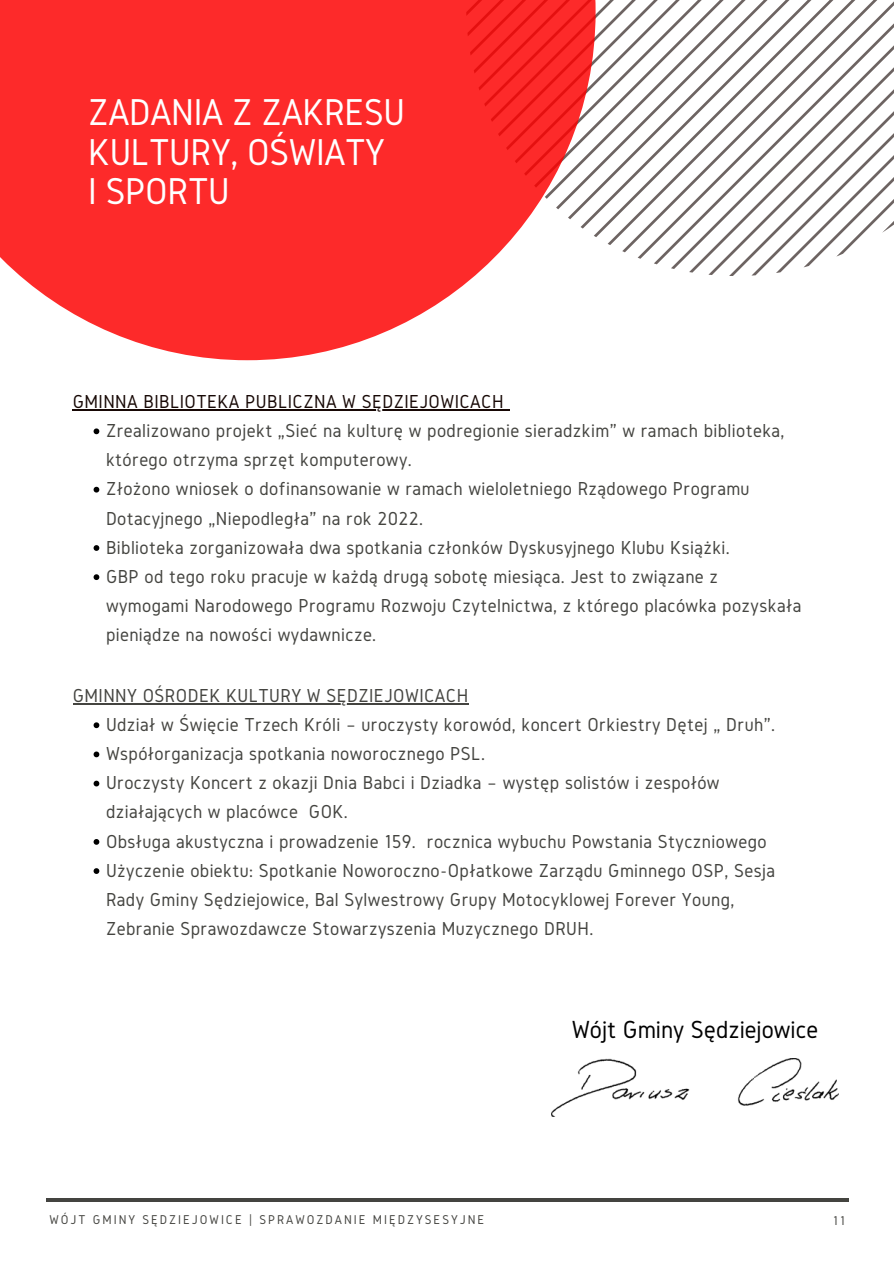
<style>
.page{position:relative;width:894px;height:1264px;background:#fff}
.page>*{position:absolute;margin:0;border:0;box-sizing:border-box;transform-origin:0 0}
.t1{font:38.85px "Gidole";letter-spacing:-.01em;color:#fff}
.t2{font:25.65px "Gidole";color:#000}
.t3{font:19.5px/29.1px "Gidole";letter-spacing:.02em;color:#444440}
.t4{font:19.5px "Gidole";letter-spacing:.02em;color:#170805}
.t5{font:13.2px "Gidole";letter-spacing:.15em;color:#444440}
</style>
<div class="page">
<svg style="left:595px;top:0;width:298px;height:275px"></svg>
<hr style="left:46px;top:1198px;width:802px;height:3px;background:#444440">
<svg style="left:0;top:0;width:595px;height:360px;fill:#fd2a2a"></svg>
<svg style="left:94px;top:428px;width:5px;height:6px"></svg>
<svg style="left:94px;top:487px;width:5px;height:5px"></svg>
<svg style="left:94px;top:545px;width:5px;height:6px"></svg>
<svg style="left:94px;top:574px;width:5px;height:6px"></svg>
<svg style="left:94px;top:722px;width:5px;height:6px"></svg>
<svg style="left:94px;top:751px;width:5px;height:6px"></svg>
<svg style="left:94px;top:780px;width:5px;height:6px"></svg>
<svg style="left:94px;top:839px;width:5px;height:5px"></svg>
<svg style="left:94px;top:868px;width:5px;height:6px"></svg>
<hr style="left:73px;top:409px;width:431px;height:2px;background:#170805">
<hr style="left:73px;top:702px;width:395px;height:2px;background:#444440">
<img style="left:551px;top:1058px;width:287px;height:58px">
<p class="t1" style="left:88px;top:91px;width:318px">ZADANIA Z ZAKRESU</p>
<p class="t1" style="left:88px;top:130px;width:298px">KULTURY, OŚWIATY</p>
<p class="t1" style="left:88px;top:170px;width:143px">I SPORTU</p>
<p class="t4" style="left:73px;top:391px;width:432px">GMINNA BIBLIOTEKA PUBLICZNA W SĘDZIEJOWICACH</p>
<p class="t3" style="left:106px;top:416px;width:680px">Zrealizowano projekt „Sieć na kulturę w podregionie sieradzkim” w ramach biblioteka, którego otrzyma sprzęt komputerowy.</p>
<p class="t3" style="left:106px;top:474px;width:645px">Złożono wniosek o dofinansowanie w ramach wieloletniego Rządowego Programu<br>Dotacyjnego „Niepodległa” na rok 2022.</p>
<p class="t3" style="left:106px;top:532px;width:625px">Biblioteka zorganizowała dwa spotkania członków Dyskusyjnego Klubu Książki.</p>
<p class="t3" style="left:106px;top:561px;width:696px">GBP od tego roku pracuje w każdą drugą sobotę miesiąca. Jest to związane z wymogami Narodowego Programu Rozwoju Czytelnictwa, z którego placówka pozyskała pieniądze na nowości wydawnicze.</p>
<p class="t3" style="left:73px;top:680px;width:397px">GMINNY OŚRODEK KULTURY W SĘDZIEJOWICACH</p>
<p class="t3" style="left:106px;top:709px;width:670px">Udział w Święcie Trzech Króli – uroczysty korowód, koncert Orkiestry Dętej „ Druh”.</p>
<p class="t3" style="left:106px;top:738px;width:380px">Współorganizacja spotkania noworocznego PSL.</p>
<p class="t3" style="left:106px;top:768px;width:615px">Uroczysty Koncert z okazji Dnia Babci i Dziadka – występ solistów i zespołów działających w placówce GOK.</p>
<p class="t3" style="left:106px;top:826px;width:662px">Obsługa akustyczna i prowadzenie 159. rocznica wybuchu Powstania Styczniowego</p>
<p class="t3" style="left:106px;top:855px;width:670px">Użyczenie obiektu: Spotkanie Noworoczno-Opłatkowe Zarządu Gminnego OSP, Sesja<br>Rady Gminy Sędziejowice, Bal Sylwestrowy Grupy Motocyklowej Forever Young,<br>Zebranie Sprawozdawcze Stowarzyszenia Muzycznego DRUH.</p>
<p class="t2" style="left:571px;top:1015px;width:248px">Wójt Gminy Sędziejowice</p>
<p class="t5" style="left:49px;top:1212px;width:436px">WÓJT GMINY SĘDZIEJOWICE | SPRAWOZDANIE MIĘDZYSESYJNE</p>
<p class="t5" style="left:833px;top:1213px;width:13px">11</p>
</div>
